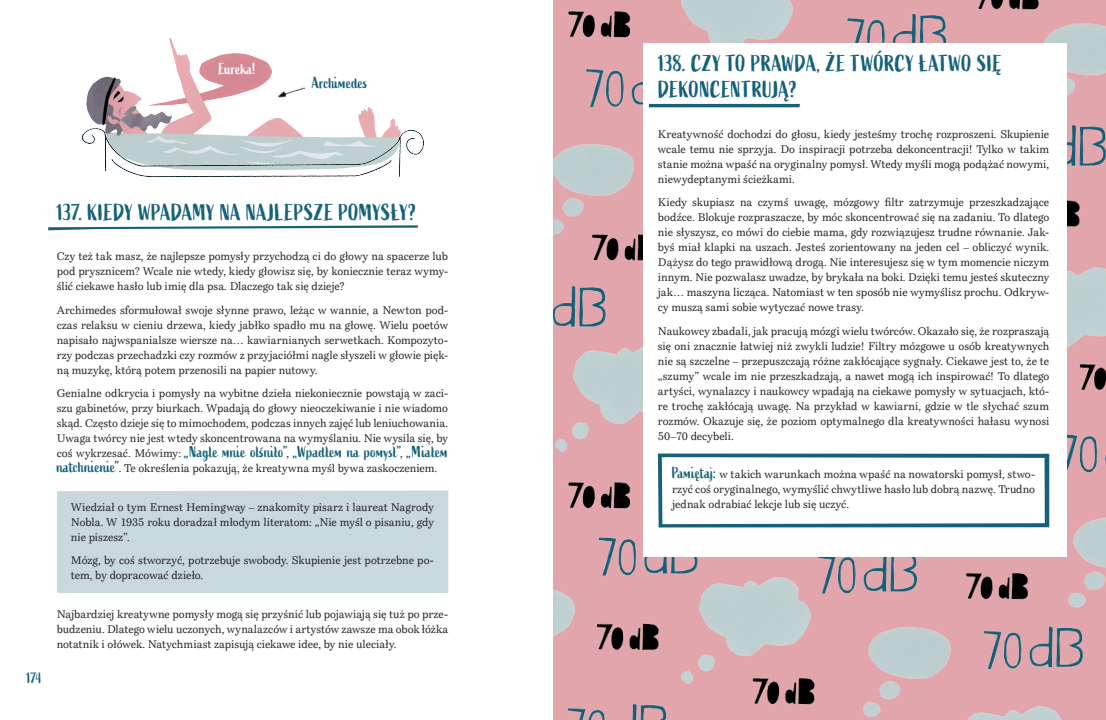
<style>
.page{position:relative;width:1106px;height:720px;background:#fff}
.page>*{position:absolute;margin:0;border:0;box-sizing:border-box;transform-origin:0 0}
.t1{font:23px/26px "Active";letter-spacing:.01em;color:#166179}
.body{font:16px "Active";color:#166179}
.pytania_bez__liczeni{font:16px "Active";color:#166179}
.pytania_bez__liczeni-2{font:16px "Active";color:#fff}
.t2{font:15px "Active";color:#166179}
.body-2{font:11px/15px "Bressay";color:#231f20;text-align:justify}
.wyroznienie{font:11px/15px "Bressay";color:#231f20;text-align:justify}
.s1{font-family:"Bressay";font-size:11px;color:#231f20}
.s2{font-family:"Active";font-size:16px;color:#166179}
</style>
<div class="page">
<div style="left:553px;top:0;width:553px;height:720px;background:#e2a5ab"></div>
<div style="left:57px;top:491px;width:391px;height:102px;background:#c9d8db"></div>
<img style="left:568px;top:10px;width:63px;height:28px">
<img style="left:966px;top:572px;width:63px;height:28px">
<img style="left:754px;top:689px;width:61px;height:16px">
<img style="left:596px;top:623px;width:63px;height:28px">
<img style="left:568px;top:481px;width:63px;height:28px">
<img style="left:593px;top:234px;width:49px;height:27px">
<img style="left:978px;top:0;width:61px;height:10px">
<img style="left:1081px;top:379px;width:25px;height:12px">
<img style="left:1066px;top:196px;width:14px;height:42px">
<img style="left:585px;top:69px;width:57px;height:39px">
<img style="left:983px;top:626px;width:100px;height:44px">
<img style="left:817px;top:557px;width:100px;height:37px">
<img style="left:598px;top:537px;width:100px;height:39px">
<img style="left:567px;top:703px;width:100px;height:17px">
<img style="left:552px;top:286px;width:54px;height:41px">
<img style="left:838px;top:14px;width:112px;height:30px">
<img style="left:1066px;top:130px;width:40px;height:49px">
<img style="left:1066px;top:425px;width:40px;height:59px">
<img style="left:552px;top:144px;width:86px;height:107px">
<img style="left:553px;top:589px;width:22px;height:48px">
<img style="left:1043px;top:23px;width:63px;height:107px">
<img style="left:1066px;top:500px;width:40px;height:108px">
<img style="left:863px;top:627px;width:88px;height:90px">
<img style="left:652px;top:0;width:163px;height:44px">
<img style="left:671px;top:560px;width:162px;height:129px">
<img style="left:933px;top:689px;width:128px;height:31px">
<img style="left:1066px;top:251px;width:40px;height:128px">
<img style="left:555px;top:347px;width:87px;height:105px">
<div style="left:642px;top:44px;width:424px;height:513px;background:#fff"></div>
<img style="left:86px;top:39px;width:186px;height:64px">
<svg style="left:48px;top:225px;width:370px;height:5px"></svg>
<svg style="left:658px;top:454px;width:391px;height:73px"></svg>
<img style="left:265px;top:71px;width:41px;height:32px">
<svg style="left:649px;top:104px;width:151px;height:3px"></svg>
<img style="left:81px;top:103px;width:343px;height:75px">
<p class="pytania_bez__liczeni-2" style="left:218px;top:60px;width:39px">Eureka!</p>
<p class="pytania_bez__liczeni" style="left:312px;top:73px;width:57px">Archimedes</p>
<h3 class="t2" style="left:27px;top:669px;width:16px">174</h3>
<p class="t1" style="left:57px;top:200px;width:361px">137. KIEDY WPADAMY NA NAJLEPSZE POMYSŁY?</p>
<p class="body-2" style="left:57px;top:250px;width:393px">Czy też tak masz, że najlepsze pomysły przychodzą ci do głowy na spacerze lub pod prysznicem? Wcale nie wtedy, kiedy głowisz się, by koniecznie teraz wymy&shy;ślić ciekawe hasło lub imię dla psa. Dlaczego tak się dzieje?</p>
<p class="body-2" style="left:57px;top:303px;width:393px">Archimedes sformułował swoje słynne prawo, leżąc w wannie, a Newton pod&shy;czas relaksu w cieniu drzewa, kiedy jabłko spadło mu na głowę. Wielu poetów napisało najwspanialsze wiersze na… kawiarnianych serwetkach. Kompozyto&shy;rzy podczas przechadzki czy rozmów z przyjaciółmi nagle słyszeli w głowie pięk&shy;ną muzykę, którą potem przenosili na papier nutowy.</p>
<p class="body-2" style="left:57px;top:387px;width:393px">Genialne odkrycia i pomysły na wybitne dzieła niekoniecznie powstają w zaci&shy;szu gabinetów, przy biurkach. Wpadają do głowy nieoczekiwanie i nie wiadomo skąd. Często dzieje się to mimochodem, podczas innych zajęć lub leniuchowania.<br>Uwaga twórcy nie jest wtedy skoncentrowana na wymyślaniu. Nie wysila się, by</p>
<p class="body" style="left:57px;top:443px;width:393px"><span class="s1">coś wykrzesać. Mówimy:</span> „Nagle mnie olśniło”<span class="s1">,</span> „Wpadłem na pomysł”<span class="s1">,</span> „Miałem</p>
<p class="body-2" style="left:57px;top:462px;width:382px"><span class="s2">natchnienie”</span>. Te określenia pokazują, że kreatywna myśl bywa zaskoczeniem.</p>
<p class="wyroznienie" style="left:71px;top:500px;width:364px">Wiedział o tym Ernest Hemingway – znakomity pisarz i laureat Nagrody Nobla. W 1935 roku doradzał młodym literatom: „Nie myśl o pisaniu, gdy nie piszesz”.</p>
<p class="wyroznienie" style="left:71px;top:554px;width:364px">Mózg, by coś stworzyć, potrzebuje swobody. Skupienie jest potrzebne po&shy;tem, by dopracować dzieło.</p>
<p class="body-2" style="left:57px;top:607px;width:393px">Najbardziej kreatywne pomysły mogą się przyśnić lub pojawiają się tuż po prze&shy;budzeniu. Dlatego wielu uczonych, wynalazców i artystów zawsze ma obok łóżka notatnik i ołówek. Natychmiast zapisują ciekawe idee, by nie uleciały.</p>
<p class="t1" style="left:658px;top:51px;width:345px">138. CZY TO PRAWDA, ŻE TWÓRCY ŁATWO SIĘ<br>DEKONCENTRUJĄ?</p>
<p class="body-2" style="left:658px;top:127px;width:393px">Kreatywność dochodzi do głosu, kiedy jesteśmy trochę rozproszeni. Skupienie wcale temu nie sprzyja. Do inspiracji potrzeba dekoncentracji! Tylko w takim stanie można wpaść na oryginalny pomysł. Wtedy myśli mogą podążać nowymi, niewydeptanymi ścieżkami.</p>
<p class="body-2" style="left:658px;top:196px;width:393px">Kiedy skupiasz na czymś uwagę, mózgowy filtr zatrzymuje przeszkadzające bodźce. Blokuje rozpraszacze, by móc skoncentrować się na zadaniu. To dlatego nie słyszysz, co mówi do ciebie mama, gdy rozwiązujesz trudne równanie. Jak&shy;byś miał klapki na uszach. Jesteś zorientowany na jeden cel – obliczyć wynik.<br>Dążysz do tego prawidłową drogą. Nie interesujesz się w tym momencie niczym innym. Nie pozwalasz uwadze, by brykała na boki. Dzięki temu jesteś skuteczny jak… maszyna licząca. Natomiast w ten sposób nie wymyślisz prochu. Odkryw&shy;cy muszą sami sobie wytyczać nowe trasy.</p>
<p class="body-2" style="left:658px;top:324px;width:393px">Naukowcy zbadali, jak pracują mózgi wielu twórców. Okazało się, że rozpraszają się oni znacznie łatwiej niż zwykli ludzie! Filtry mózgowe u osób kreatywnych nie są szczelne – przepuszczają różne zakłócające sygnały. Ciekawe jest to, że te „szumy” wcale im nie przeszkadzają, a nawet mogą ich inspirować! To dlatego artyści, wynalazcy i naukowcy wpadają na ciekawe pomysły w sytuacjach, któ&shy;re trochę zakłócają uwagę. Na przykład w kawiarni, gdzie w tle słychać szum rozmów. Okazuje się, że poziom optymalnego dla kreatywności hałasu wynosi 50–70 decybeli.</p>
<p class="wyroznienie" style="left:672px;top:468px;width:364px"><span class="s2">Pamiętaj:</span> w takich warunkach można wpaść na nowatorski pomysł, stwo&shy;rzyć coś oryginalnego, wymyślić chwytliwe hasło lub dobrą nazwę. Trudno jednak odrabiać lekcje lub się uczyć.</p>
</div>
